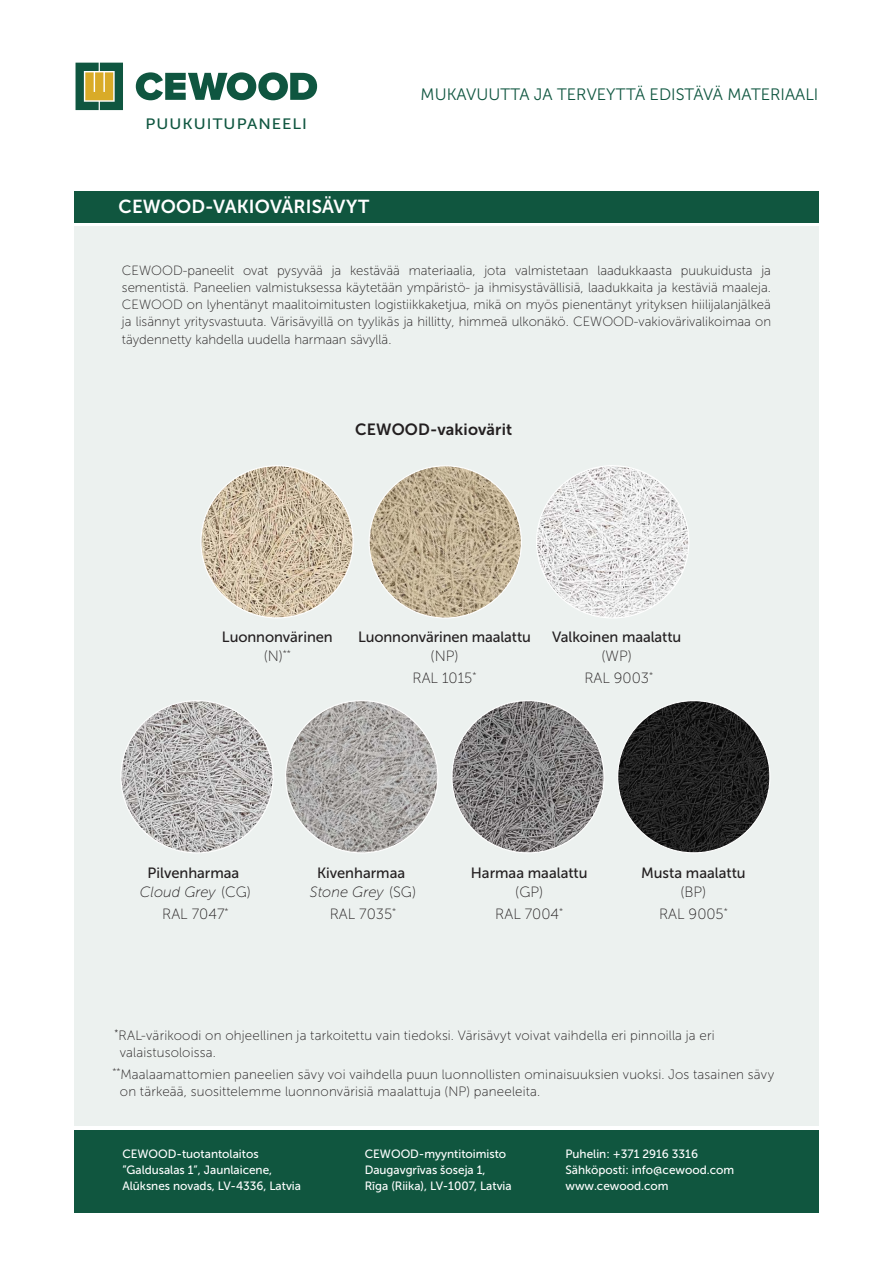
<style>
.page{position:relative;width:893px;height:1263px;background:#fff}
.page>*{position:absolute;margin:0;border:0;box-sizing:border-box;transform-origin:0 0}
.t1{font:18.75px "Museo Sans 700";letter-spacing:.005em;color:#fff}
.t2{font:16.5px "Museo Sans 300";color:#0f5640}
.t3{font:16.2px "Museo Sans 700";letter-spacing:.005em;color:#231f20}
.t4{font:15px "Museo Sans 500";letter-spacing:.065em;color:#0f5640;scale:1.1 1}
.t5{font:14.85px "Museo Sans 500";letter-spacing:-.005em;color:#231f20}
.t6{font:14.85px/22.4px "Museo Sans 100";color:#231f20;text-align:center}
.t7{font:13.5px/17.2px "Museo Sans 100";letter-spacing:.015em;color:#231f20}
.t8{font:13.35px/17.2px "Museo Sans 100";color:#231f20;text-align:justify}
.t9{font:12px/16.2px "Museo Sans 500";color:#fff}
.s1{font-style:italic}
</style>
<div class="page">
<div style="left:74px;top:227px;width:744px;height:899px;background:#ecf1ef"></div>
<div style="left:74px;top:191px;width:744px;height:32px;background:#10563f"></div>
<div style="left:74px;top:1130px;width:744px;height:83px;background:#10563f"></div>
<svg style="left:136px;top:72px;width:181px;height:28px"></svg>
<svg style="left:76px;top:63px;width:47px;height:47px;background:#6b844d"></svg>
<svg style="left:287px;top:702px;width:151px;height:151px"></svg>
<svg style="left:122px;top:702px;width:150px;height:151px"></svg>
<svg style="left:453px;top:702px;width:150px;height:151px"></svg>
<svg style="left:619px;top:702px;width:151px;height:151px"></svg>
<svg style="left:202px;top:467px;width:150px;height:151px"></svg>
<img style="left:537px;top:466px;width:152px;height:152px;border-radius:76px">
<svg style="left:369px;top:467px;width:151px;height:150px"></svg>
<p class="t4" style="left:146px;top:116px;width:148px">PUUKUITUPANEELI</p>
<h1 class="t1" style="left:119px;top:196px;width:252px">CEWOOD-VAKIOVÄRISÄVYT</h1>
<p class="t2" style="left:421px;top:85px;width:399px">MUKAVUUTTA JA TERVEYTTÄ EDISTÄVÄ MATERIAALI</p>
<p class="t8" style="left:122px;top:262px;width:651px">CEWOOD-paneelit ovat pysyvää ja kestävää materiaalia, jota valmistetaan laadukkaasta puukuidusta ja sementistä. Paneelien valmistuksessa käytetään ympäristö- ja ihmisystävällisiä, laadukkaita ja kestäviä maaleja.<br>CEWOOD on lyhentänyt maalitoimitusten logistiikkaketjua, mikä on myös pienentänyt yrityksen hiilijalanjälkeä ja lisännyt yritysvastuuta. Värisävyillä on tyylikäs ja hillitty, himmeä ulkonäkö. CEWOOD-vakiovärivalikoimaa on täydennetty kahdella uudella harmaan sävyllä.</p>
<p class="t3" style="left:355px;top:420px;width:158px">CEWOOD-vakiovärit</p>
<p class="t5" style="left:222px;top:628px;width:112px">Luonnonvärinen</p>
<p class="t6" style="left:264px;top:645px;width:29px">(N)<sup>**</sup></p>
<p class="t5" style="left:358px;top:628px;width:174px">Luonnonvärinen maalattu</p>
<p class="t6" style="left:413px;top:645px;width:65px">(NP)<br>RAL 1015<sup>*</sup></p>
<p class="t5" style="left:552px;top:628px;width:131px">Valkoinen maalattu</p>
<p class="t6" style="left:584px;top:645px;width:70px">(WP)<br>RAL 9003<sup>*</sup></p>
<p class="t5" style="left:148px;top:865px;width:93px">Pilvenharmaa</p>
<p class="t6" style="left:140px;top:881px;width:113px"><span class="s1">Cloud Grey</span> (CG)<br>RAL 7047<sup>*</sup></p>
<p class="t5" style="left:317px;top:865px;width:90px">Kivenharmaa</p>
<p class="t6" style="left:310px;top:881px;width:108px"><span class="s1">Stone Grey</span> (SG)<br>RAL 7035<sup>*</sup></p>
<p class="t5" style="left:471px;top:865px;width:118px">Harmaa maalattu</p>
<p class="t6" style="left:495px;top:881px;width:69px">(GP)<br>RAL 7004<sup>*</sup></p>
<p class="t5" style="left:641px;top:865px;width:106px">Musta maalattu</p>
<p class="t6" style="left:659px;top:881px;width:70px">(BP)<br>RAL 9005<sup>*</sup></p>
<p class="t7" style="left:120px;top:1026px;width:596px;text-indent:-5px"><sup>*</sup>RAL-värikoodi on ohjeellinen ja tarkoitettu vain tiedoksi. Värisävyt voivat vaihdella eri pinnoilla ja eri valaistusoloissa.</p>
<p class="t7" style="left:120px;top:1066px;width:656px;text-indent:-8px"><sup>**</sup>Maalaamattomien paneelien sävy voi vaihdella puun luonnollisten ominaisuuksien vuoksi. Jos tasainen sävy on tärkeää, suosittelemme luonnonvärisiä maalattuja (NP) paneeleita.</p>
<p class="t9" style="left:122px;top:1145px;width:180px">CEWOOD-tuotantolaitos ”Galdusalas 1”, Jaunlaicene,<br>Alūksnes novads, LV-4336, Latvia</p>
<p class="t9" style="left:365px;top:1145px;width:148px">CEWOOD-myyntitoimisto<br>Daugavgrīvas šoseja 1,<br>Rīga (Riika), LV-1007, Latvia</p>
<p class="t9" style="left:565px;top:1145px;width:170px">Puhelin: +371 2916 3316<br>Sähköposti: info@cewood.com www.cewood.com</p>
</div>
